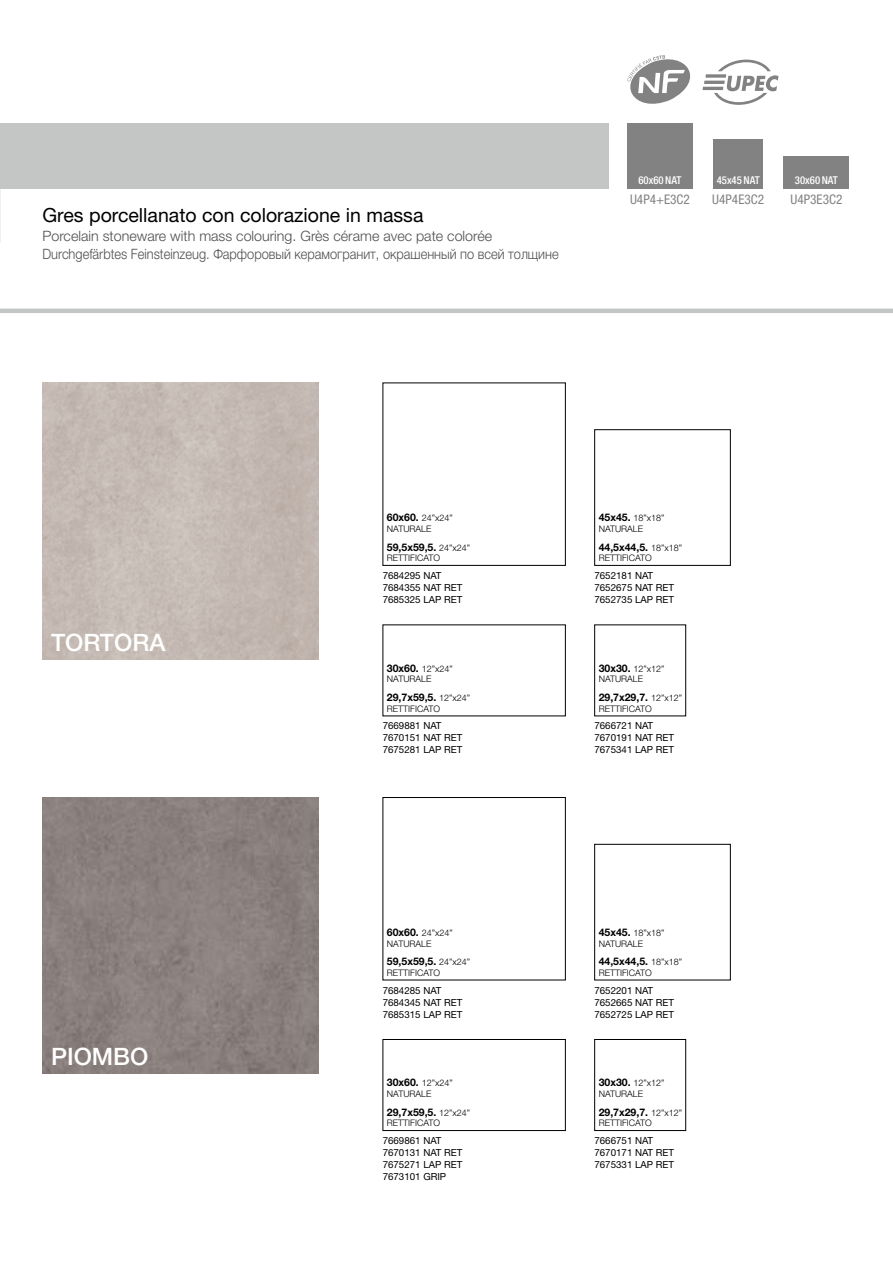
<style>
.page{position:relative;width:893px;height:1263px;background:#fff}
.page>*{position:absolute;margin:0;border:0;box-sizing:border-box;transform-origin:0 0}
.t1{font:500 24px "Helvetica Neue LT Std";color:#fff}
.t2{font:19.5px "Helvetica Neue LT Std";color:#000}
.t3{font:300 14.25px "Helvetica Neue LTCYR";color:#4e4e4d;scale:.9 1}
.t4{font:300 14.25px "Helvetica Neue LT Std";color:#4e4e4d}
.t5{font:condensed 13.35px "Helvetica Neue LT Std";color:#818281}
.t6{font:500 condensed 10.8px "Helvetica Neue LT Std";color:#fff}
.t7{font:700 10.5px "Helvetica Neue LT Std";color:#000}
.t8{font:9.75px/12px "Helvetica Neue LT Std";color:#000}
.t9{font:300 9px/10.8px "Helvetica Neue LT Std";color:#000}
.s1{font-family:"Helvetica Neue LT Std"}
.s2{font-weight:700;font-size:10.5px}
.s3{font-weight:300;font-size:9px}
</style>
<div class="page">
<div style="left:594px;top:625px;width:92px;height:91px;border:1px solid #000"></div>
<div style="left:383px;top:383px;width:183px;height:183px;border:1px solid #000"></div>
<div style="left:594px;top:429px;width:136px;height:137px;border:1px solid #000"></div>
<div style="left:43px;top:797px;width:276px;height:277px;background:#8a807e"></div>
<div style="left:594px;top:1039px;width:92px;height:92px;border:1px solid #000"></div>
<div style="left:383px;top:797px;width:183px;height:183px;border:1px solid #000"></div>
<div style="left:594px;top:844px;width:136px;height:136px;border:1px solid #000"></div>
<div style="left:383px;top:1039px;width:183px;height:92px;border:1px solid #000"></div>
<svg style="left:627px;top:55px;width:151px;height:50px"></svg>
<div style="left:627px;top:123px;width:65px;height:65px;background:#818281"></div>
<div style="left:784px;top:156px;width:65px;height:32px;background:#818281"></div>
<div style="left:713px;top:139px;width:50px;height:49px;background:#818281"></div>
<hr style="left:0;top:309px;width:893px;height:4px;background:#c4c5c5">
<div style="left:0;top:123px;width:608px;height:66px;background:#c4c5c5"></div>
<h2 class="t2" style="left:43px;top:204px;width:382px">Gres porcellanato con colorazione in massa</h2>
<h3 class="t4" style="left:43px;top:227px;width:451px">Porcelain stoneware with mass colouring. Grès cérame avec pate colorée</h3>
<h3 class="t3" style="left:43px;top:246px;width:575px"><span class="s1">Durchgefärbtes Feinsteinzeug</span>. Фарфоровый керамогранит, окрашенный по всей толщине</h3>
<p class="t6" style="left:638px;top:174px;width:45px">60x60 NAT</p>
<h3 class="t5" style="left:630px;top:192px;width:61px">U4P4+E3C2</h3>
<p class="t6" style="left:717px;top:174px;width:45px">45x45 NAT</p>
<h3 class="t5" style="left:712px;top:192px;width:53px">U4P4E3C2</h3>
<p class="t6" style="left:795px;top:174px;width:45px">30x60 NAT</p>
<h3 class="t5" style="left:790px;top:192px;width:53px">U4P3E3C2</h3>
<h1 class="t1" style="left:51px;top:628px;width:116px">TORTORA</h1>
<h1 class="t1" style="left:51px;top:1042px;width:99px">PIOMBO</h1>
<p class="t9" style="left:387px;top:512px;width:67px"><span class="s2">60x60.</span> 24”x24” naturale</p>
<p class="t7" style="left:387px;top:540px;width:85px">59,5x59,5. <span class="s3">24”x24”</span></p>
<p class="t9" style="left:387px;top:552px;width:6px">RETTI</p>
<p class="t9" style="left:410px;top:552px;width:31px">FICATO</p>
<p class="t8" style="left:383px;top:569px;width:48px">7684295 NAT<br>7684355 NAT</p>
<p class="t8" style="left:444px;top:581px;width:7px">RET</p>
<p class="t9" style="left:599px;top:512px;width:67px"><span class="s2">45x45.</span> 18”x18” naturale</p>
<p class="t7" style="left:599px;top:540px;width:85px">44,5x44,5. <span class="s3">18”x18”</span></p>
<p class="t9" style="left:599px;top:552px;width:6px">RETTI</p>
<p class="t9" style="left:622px;top:552px;width:31px">FICATO</p>
<p class="t8" style="left:594px;top:569px;width:48px">7652181 NAT<br>7652675 NAT</p>
<p class="t8" style="left:656px;top:581px;width:6px">RET</p>
<p class="t8" style="left:383px;top:593px;width:48px">7685325 LAP</p>
<p class="t8" style="left:444px;top:593px;width:6px">RET</p>
<p class="t8" style="left:594px;top:593px;width:48px">7652735 LAP</p>
<p class="t8" style="left:656px;top:593px;width:6px">RET</p>
<p class="t9" style="left:387px;top:663px;width:67px"><span class="s2">30x60.</span> 12”x24” naturale</p>
<p class="t7" style="left:387px;top:691px;width:85px">29,7x59,5. <span class="s3">12”x24”</span></p>
<p class="t9" style="left:387px;top:703px;width:6px">RETTI</p>
<p class="t9" style="left:410px;top:703px;width:31px">FICATO</p>
<p class="t8" style="left:383px;top:720px;width:48px">7669881 NAT<br>7670151 NAT</p>
<p class="t8" style="left:444px;top:732px;width:6px">RET</p>
<p class="t9" style="left:599px;top:663px;width:67px"><span class="s2">30x30.</span> 12”x12” naturale</p>
<p class="t7" style="left:599px;top:691px;width:85px">29,7x29,7. <span class="s3">12”x12”</span></p>
<p class="t9" style="left:599px;top:703px;width:6px">RETTI</p>
<p class="t9" style="left:622px;top:703px;width:31px">FICATO</p>
<p class="t8" style="left:594px;top:720px;width:48px">7666721 NAT<br>7670191 NAT</p>
<p class="t8" style="left:656px;top:732px;width:6px">RET</p>
<p class="t8" style="left:383px;top:744px;width:48px">7675281 LAP</p>
<p class="t8" style="left:444px;top:744px;width:6px">RET</p>
<p class="t8" style="left:594px;top:744px;width:48px">7675341 LAP</p>
<p class="t8" style="left:656px;top:744px;width:6px">RET</p>
<p class="t9" style="left:387px;top:927px;width:67px"><span class="s2">60x60.</span> 24”x24” naturale</p>
<p class="t7" style="left:387px;top:955px;width:85px">59,5x59,5. <span class="s3">24”x24”</span></p>
<p class="t9" style="left:387px;top:967px;width:6px">RETTI</p>
<p class="t9" style="left:410px;top:967px;width:31px">FICATO</p>
<p class="t8" style="left:383px;top:984px;width:48px">7684285 NAT<br>7684345 NAT</p>
<p class="t8" style="left:444px;top:996px;width:7px">RET</p>
<p class="t9" style="left:599px;top:927px;width:67px"><span class="s2">45x45.</span> 18”x18” naturale</p>
<p class="t7" style="left:599px;top:955px;width:85px">44,5x44,5. <span class="s3">18”x18”</span></p>
<p class="t9" style="left:599px;top:967px;width:6px">RETTI</p>
<p class="t9" style="left:622px;top:967px;width:31px">FICATO</p>
<p class="t8" style="left:594px;top:984px;width:48px">7652201 NAT<br>7652665 NAT</p>
<p class="t8" style="left:656px;top:996px;width:6px">RET</p>
<p class="t8" style="left:383px;top:1008px;width:48px">7685315 LAP</p>
<p class="t8" style="left:444px;top:1008px;width:6px">RET</p>
<p class="t8" style="left:594px;top:1008px;width:48px">7652725 LAP</p>
<p class="t8" style="left:656px;top:1008px;width:6px">RET</p>
<p class="t9" style="left:387px;top:1077px;width:67px"><span class="s2">30x60.</span> 12”x24” naturale</p>
<p class="t7" style="left:387px;top:1105px;width:85px">29,7x59,5. <span class="s3">12”x24”</span></p>
<p class="t9" style="left:387px;top:1118px;width:6px">RETTI</p>
<p class="t9" style="left:410px;top:1118px;width:31px">FICATO</p>
<p class="t8" style="left:383px;top:1134px;width:48px">7669861 NAT<br>7670131 NAT</p>
<p class="t8" style="left:444px;top:1146px;width:6px">RET</p>
<p class="t9" style="left:599px;top:1077px;width:67px"><span class="s2">30x30.</span> 12”x12” naturale</p>
<p class="t7" style="left:599px;top:1105px;width:85px">29,7x29,7. <span class="s3">12”x12”</span></p>
<p class="t9" style="left:599px;top:1118px;width:6px">RETTI</p>
<p class="t9" style="left:622px;top:1118px;width:31px">FICATO</p>
<p class="t8" style="left:594px;top:1134px;width:48px">7666751 NAT<br>7670171 NAT</p>
<p class="t8" style="left:656px;top:1146px;width:6px">RET</p>
<p class="t8" style="left:383px;top:1158px;width:48px">7675271 LAP</p>
<p class="t8" style="left:444px;top:1158px;width:6px">RET</p>
<p class="t8" style="left:383px;top:1170px;width:53px">7673101 GRIP</p>
<p class="t8" style="left:594px;top:1158px;width:48px">7675331 LAP</p>
<p class="t8" style="left:656px;top:1158px;width:6px">RET</p>
</div>
